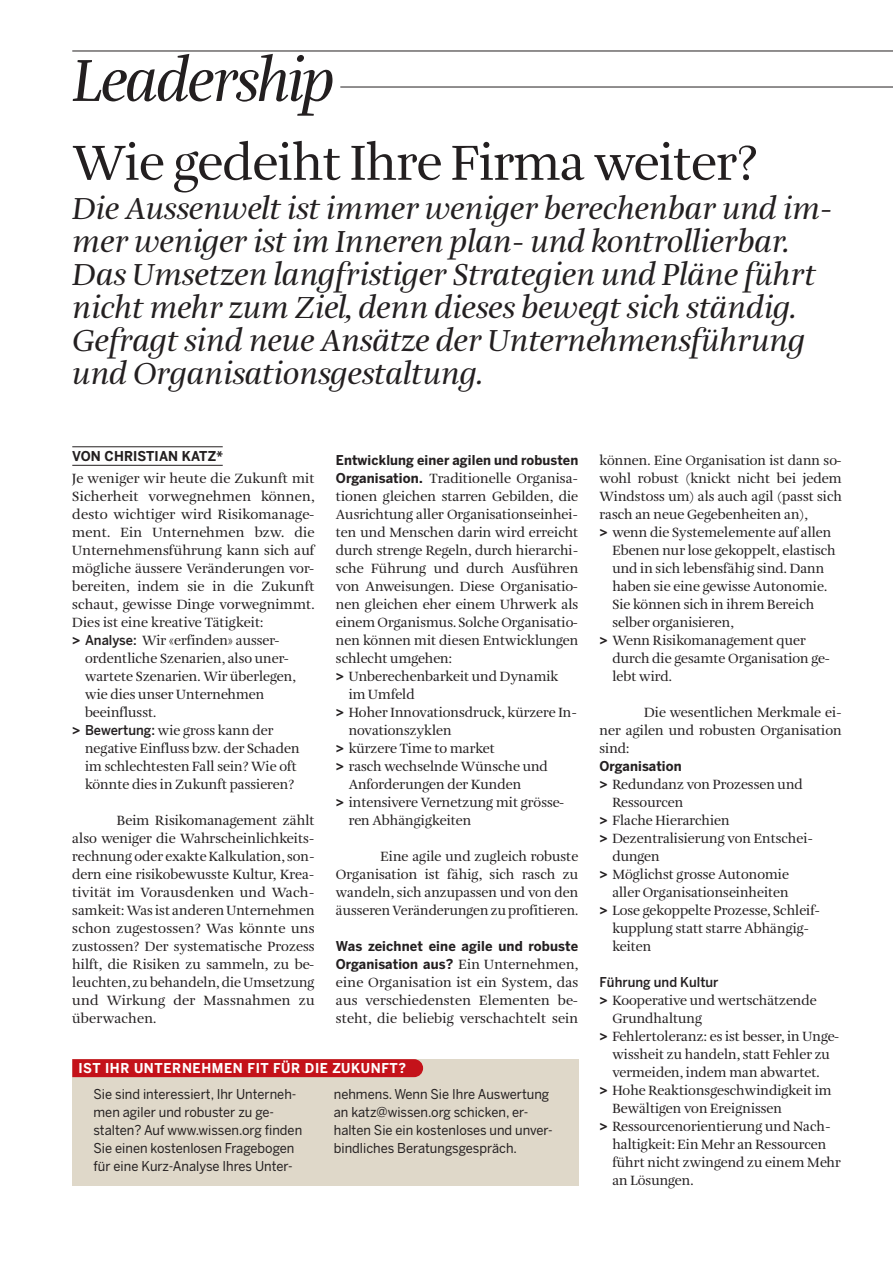
<style>
.page{position:relative;width:893px;height:1263px;background:#fff}
.page>*{position:absolute;margin:0;border:0;box-sizing:border-box;transform-origin:0 0}
.t1{font:italic 61.5px "Amalia Pro";letter-spacing:-.04em;color:#231f20}
.t2{font:51px "Amalia Pro";letter-spacing:-.01em;color:#231f20}
.t3{font:italic 31.5px/33px "Amalia Pro";letter-spacing:-.005em;color:#231f20;scale:1.05 1}
.t4{font:13.8px/18px "Amalia Pro";color:#231f20;text-align:justify}
.t5{font:13.5px/18px "Benton Sans";color:#231f20;scale:.95 1}
.t6{font:700 13.5px "Benton Sans";letter-spacing:.01em;color:#231f20;scale:.95 1}
.t7{font:700 13.5px/18px "Benton Sans";letter-spacing:.01em;color:#231f20;scale:.96 1}
.t8{font:700 13.5px "Benton Sans";letter-spacing:.05em;color:#fff;scale:.95 1}
.t9{font:500 13.5px "Benton Sans";color:#231f20;scale:.95 1}
.s1{font-family:"Benton Sans";font-weight:700;font-size:13.5px}
.s2{font-family:"Benton Sans";font-weight:500;font-size:13.5px}
.s3{font-family:"Amalia Pro";font-weight:400;font-size:13.8px}
</style>
<div class="page">
<hr style="left:72px;top:51px;width:821px;height:1px;background:#231f20">
<hr style="left:340px;top:87px;width:553px;height:1px;background:#231f20">
<hr style="left:72px;top:446px;width:151px;height:1px;background:#231f20">
<hr style="left:72px;top:465px;width:151px;height:1px;background:#231f20">
<div style="left:72px;top:1059px;width:506px;height:126px;background:#dfd8c9"></div>
<div style="left:72px;top:1059px;width:351px;height:18px;background:#c4121a"></div>
<h1 class="t1" style="left:72px;top:42px;width:264px">Leadership</h1>
<h2 class="t2" style="left:72px;top:132px;width:687px">Wie gedeiht Ihre Firma weiter?</h2>
<p class="t3" style="left:72px;top:193px;width:725px">Die Aussenwelt ist immer weniger berechenbar und im&shy;mer weniger ist im Inneren plan- und kontrollierbar.<br>Das Umsetzen langfristiger Strategien und Pläne führt nicht mehr zum Ziel, denn dieses bewegt sich ständig.<br>Gefragt sind neue Ansätze der Unternehmensführung und Organisationsgestaltung.</p>
<p class="t6" style="left:72px;top:449px;width:160px">VON CHRISTIAN KATZ*</p>
<p class="t4" style="left:72px;top:470px;width:244px">Je weniger wir heute die Zukunft mit</p>
<p class="t4" style="left:72px;top:488px;width:244px">Sicherheit vorwegnehmen können,</p>
<p class="t4" style="left:72px;top:506px;width:244px">desto wichtiger wird Risikomanage-</p>
<p class="t4" style="left:72px;top:524px;width:244px">ment. Ein Unternehmen bzw. die</p>
<p class="t4" style="left:72px;top:542px;width:244px">Unternehmensführung kann sich auf</p>
<p class="t4" style="left:72px;top:560px;width:244px">mögliche äussere Veränderungen vor-</p>
<p class="t4" style="left:72px;top:578px;width:244px">bereiten, indem sie in die Zukunft</p>
<p class="t4" style="left:72px;top:596px;width:244px">schaut, gewisse Dinge vorwegnimmt.</p>
<p class="t4" style="left:72px;top:614px;width:193px">Dies ist eine kreative Tätigkeit:</p>
<p class="t4" style="left:72px;top:632px;width:209px"><span class="s1">&gt;</span> <span class="s2">Analyse:</span> Wir «erfinden» ausser-</p>
<p class="t4" style="left:85px;top:650px;width:206px">ordentliche Szenarien, also uner-</p>
<p class="t4" style="left:85px;top:668px;width:212px">wartete Szenarien. Wir überlegen,</p>
<p class="t4" style="left:85px;top:686px;width:181px">wie dies unser Unternehmen</p>
<p class="t4" style="left:85px;top:704px;width:73px">beeinflusst.</p>
<p class="t4" style="left:72px;top:722px;width:203px"><span class="s1">&gt;</span> <span class="s2">Bewertung:</span> wie gross kann der</p>
<p class="t4" style="left:85px;top:740px;width:216px">negative Einfluss bzw. der Schaden</p>
<p class="t4" style="left:85px;top:758px;width:213px">im schlechtesten Fall sein? Wie oft</p>
<p class="t4" style="left:85px;top:776px;width:211px">könnte dies in Zukunft passieren?</p>
<p class="t4" style="left:72px;top:812px;width:244px;text-align:left;text-indent:45px">Beim Risikomanagement zählt also weniger die Wahrscheinlichkeits&shy;rechnung oder exakte Kalkulation, son&shy;dern eine risikobewusste Kultur, Krea&shy;tivität im Vorausdenken und Wach&shy;samkeit: Was ist anderen Unternehmen schon zugestossen? Was könnte uns zustossen? Der systematische Prozess hilft, die Risiken zu sammeln, zu be&shy;leuchten, zu behandeln, die Umsetzung und Wirkung der Massnahmen zu überwachen.</p>
<p class="t6" style="left:336px;top:452px;width:257px">Entwicklung einer agilen und robusten</p>
<p class="t4" style="left:336px;top:470px;width:244px"><span class="s1">Organisation.</span> Traditionelle Organisa-</p>
<p class="t4" style="left:336px;top:488px;width:244px">tionen gleichen starren Gebilden, die</p>
<p class="t4" style="left:336px;top:506px;width:244px">Ausrichtung aller Organisationseinhei-</p>
<p class="t4" style="left:336px;top:524px;width:244px">ten und Menschen darin wird erreicht</p>
<p class="t4" style="left:336px;top:542px;width:244px">durch strenge Regeln, durch hierarchi-</p>
<p class="t4" style="left:336px;top:560px;width:244px">sche Führung und durch Ausführen</p>
<p class="t4" style="left:336px;top:578px;width:244px">von Anweisungen. Diese Organisatio-</p>
<p class="t4" style="left:336px;top:596px;width:244px">nen gleichen eher einem Uhrwerk als</p>
<p class="t4" style="left:336px;top:614px;width:244px">einem Organismus. Solche Organisatio-</p>
<p class="t4" style="left:336px;top:632px;width:244px">nen können mit diesen Entwicklungen</p>
<p class="t4" style="left:336px;top:650px;width:118px">schlecht umgehen:</p>
<p class="t4" style="left:336px;top:668px;width:224px"><span class="s1">&gt;</span> Unberechenbarkeit und Dynamik</p>
<p class="t4" style="left:349px;top:686px;width:68px">im Umfeld</p>
<p class="t4" style="left:336px;top:704px;width:243px"><span class="s1">&gt;</span> Hoher Innovationsdruck, kürzere In-</p>
<p class="t4" style="left:349px;top:722px;width:105px">novationszyklen</p>
<p class="t4" style="left:336px;top:740px;width:160px"><span class="s1">&gt;</span> kürzere Time to market</p>
<p class="t4" style="left:336px;top:758px;width:214px"><span class="s1">&gt;</span> rasch wechselnde Wünsche und</p>
<p class="t4" style="left:349px;top:776px;width:174px">Anforderungen der Kunden</p>
<p class="t4" style="left:336px;top:794px;width:230px"><span class="s1">&gt;</span> intensivere Vernetzung mit grösse-</p>
<p class="t4" style="left:349px;top:812px;width:124px">ren Abhängigkeiten</p>
<p class="t4" style="left:336px;top:848px;width:244px;text-indent:45px">Eine agile und zugleich robuste Organisation ist fähig, sich rasch zu wandeln, sich anzupassen und von den äusseren Veränderungen zu profitieren.</p>
<p class="t7" style="left:336px;top:937px;width:254px">Was zeichnet eine agile und robuste<br>Organisation aus? <span class="s3">Ein Unternehmen,</span></p>
<p class="t4" style="left:336px;top:974px;width:244px">eine Organisation ist ein System, das aus verschiedensten Elementen be&shy;steht, die beliebig verschachtelt sein</p>
<p class="t8" style="left:78px;top:1060px;width:346px">IST IHR UNTERNEHMEN FIT FÜR DIE ZUKUNFT?</p>
<p class="t5" style="left:94px;top:1085px;width:221px">Sie sind interessiert, Ihr Unterneh&shy;men agiler und robuster zu ge&shy;stalten? Auf www.wissen.org finden Sie einen kostenlosen Fragebogen für eine Kurz-Analyse Ihres Unter-</p>
<p class="t5" style="left:334px;top:1085px;width:232px">nehmens. Wenn Sie Ihre Auswertung an katz@wissen.org schicken, er&shy;halten Sie ein kostenloses und unver&shy;bindliches Beratungsgespräch.</p>
<p class="t4" style="left:600px;top:452px;width:244px">können. Eine Organisation ist dann so-</p>
<p class="t4" style="left:600px;top:470px;width:244px">wohl robust (knickt nicht bei jedem</p>
<p class="t4" style="left:600px;top:488px;width:244px">Windstoss um) als auch agil (passt sich</p>
<p class="t4" style="left:600px;top:506px;width:210px">rasch an neue Gegebenheiten an),</p>
<p class="t4" style="left:600px;top:524px;width:233px"><span class="s1">&gt;</span> wenn die Systemelemente auf allen</p>
<p class="t4" style="left:612px;top:542px;width:225px">Ebenen nur lose gekoppelt, elastisch</p>
<p class="t4" style="left:612px;top:560px;width:214px">und in sich lebensfähig sind. Dann</p>
<p class="t4" style="left:612px;top:578px;width:216px">haben sie eine gewisse Autonomie.</p>
<p class="t4" style="left:612px;top:596px;width:203px">Sie können sich in ihrem Bereich</p>
<p class="t4" style="left:612px;top:614px;width:123px">selber organisieren,</p>
<p class="t4" style="left:600px;top:632px;width:208px"><span class="s1">&gt;</span> Wenn Risikomanagement quer</p>
<p class="t4" style="left:612px;top:650px;width:219px">durch die gesamte Organisation ge-</p>
<p class="t4" style="left:612px;top:668px;width:61px">lebt wird.</p>
<p class="t4" style="left:600px;top:704px;width:244px;text-indent:45px">Die wesentlichen Merkmale ei&shy;ner agilen und robusten Organisation sind:</p>
<p class="t6" style="left:600px;top:758px;width:88px">Organisation</p>
<p class="t4" style="left:600px;top:776px;width:205px"><span class="s1">&gt;</span> Redundanz von Prozessen und</p>
<p class="t4" style="left:612px;top:794px;width:72px">Ressourcen</p>
<p class="t4" style="left:600px;top:812px;width:132px"><span class="s1">&gt;</span> Flache Hierarchien</p>
<p class="t4" style="left:600px;top:830px;width:215px"><span class="s1">&gt;</span> Dezentralisierung von Entschei-</p>
<p class="t4" style="left:612px;top:848px;width:49px">dungen</p>
<p class="t4" style="left:600px;top:866px;width:191px"><span class="s1">&gt;</span> Möglichst grosse Autonomie</p>
<p class="t4" style="left:612px;top:884px;width:178px">aller Organisationseinheiten</p>
<p class="t4" style="left:600px;top:902px;width:222px"><span class="s1">&gt;</span> Lose gekoppelte Prozesse, Schleif-</p>
<p class="t4" style="left:612px;top:920px;width:198px">kupplung statt starre Abhängig-</p>
<p class="t4" style="left:612px;top:938px;width:41px">keiten</p>
<p class="t9" style="left:600px;top:974px;width:127px">Führung und Kultur</p>
<p class="t4" style="left:600px;top:992px;width:219px"><span class="s1">&gt;</span> Kooperative und wertschätzende</p>
<p class="t4" style="left:612px;top:1010px;width:91px">Grundhaltung</p>
<p class="t4" style="left:600px;top:1028px;width:241px"><span class="s1">&gt;</span> Fehlertoleranz: es ist besser, in Unge-</p>
<p class="t4" style="left:612px;top:1046px;width:219px">wissheit zu handeln, statt Fehler zu</p>
<p class="t4" style="left:612px;top:1064px;width:209px">vermeiden, indem man abwartet.</p>
<p class="t4" style="left:600px;top:1082px;width:234px"><span class="s1">&gt;</span> Hohe Reaktionsgeschwindigkeit im</p>
<p class="t4" style="left:612px;top:1100px;width:171px">Bewältigen von Ereignissen</p>
<p class="t4" style="left:600px;top:1118px;width:233px"><span class="s1">&gt;</span> Ressourcenorientierung und Nach-</p>
<p class="t4" style="left:612px;top:1136px;width:216px">haltigkeit: Ein Mehr an Ressourcen</p>
<p class="t4" style="left:612px;top:1154px;width:230px">führt nicht zwingend zu einem Mehr</p>
<p class="t4" style="left:612px;top:1172px;width:83px">an Lösungen.</p>
</div>
